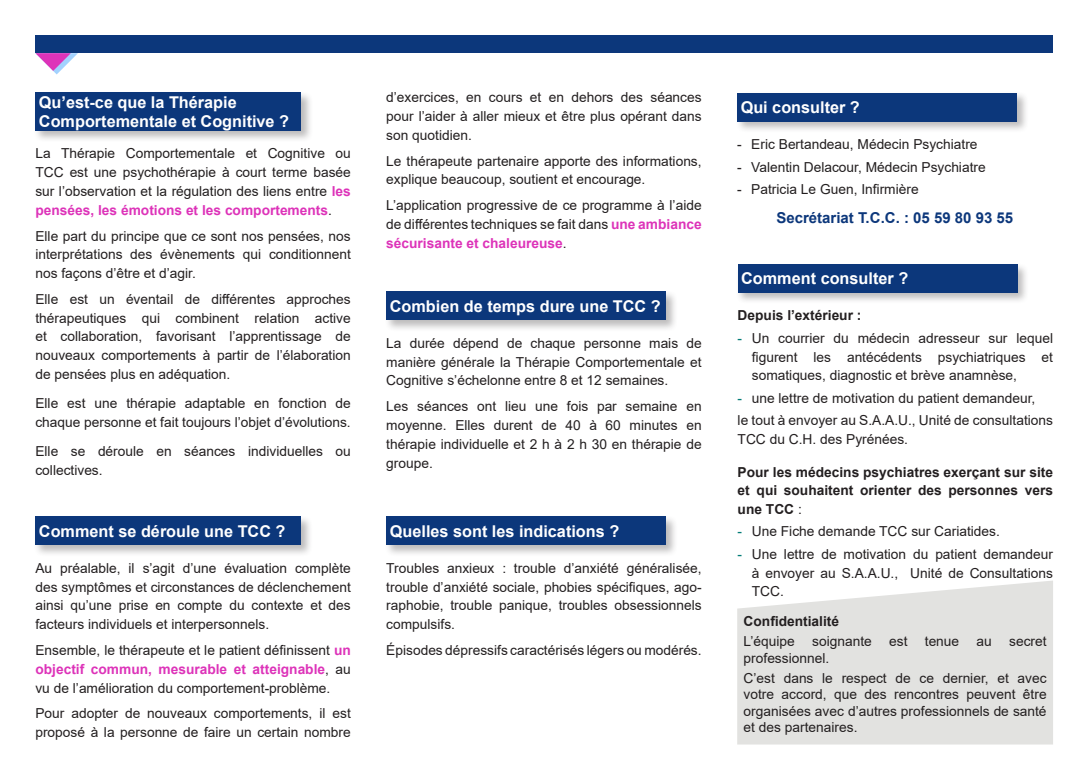
<style>
.page{position:relative;width:1088px;height:780px;background:#fff}
.page>*{position:absolute;margin:0;border:0;box-sizing:border-box;transform-origin:0 0}
.t1{font:700 16.25px/19.5px "Arial";color:#fff}
.t2{font:700 15px "Arial";color:#0c377b}
.t3{font:13.75px/18.8px "Arial";color:#231f20;text-align:justify}
.t4{font:700 13.75px/18.8px "Arial";color:#231f20;text-align:justify}
.s1{font-weight:700;color:#dd33b9}
.s2{color:#007b76}
.s3{font-weight:400}
</style>
<div class="page">
<div style="left:35px;top:35px;width:1017px;height:18px;background:#0c377b"></div>
<svg style="left:35px;top:53px;width:43px;height:21px"></svg>
<div style="left:34px;top:90px;width:279px;height:52px;background:#231f20;opacity:.3"></div>
<div style="left:35px;top:92px;width:266px;height:39px;background:#0c377b"></div>
<div style="left:34px;top:514px;width:279px;height:43px;background:#231f20;opacity:.3"></div>
<div style="left:35px;top:516px;width:266px;height:29px;background:#0c377b"></div>
<div style="left:384px;top:290px;width:294px;height:42px;background:#231f20;opacity:.3"></div>
<div style="left:386px;top:292px;width:280px;height:28px;background:#0c377b"></div>
<div style="left:384px;top:514px;width:294px;height:43px;background:#231f20;opacity:.3"></div>
<div style="left:386px;top:516px;width:280px;height:29px;background:#0c377b"></div>
<svg style="left:737px;top:580px;width:316px;height:164px;background:#e4e4e2"></svg>
<div style="left:735px;top:91px;width:294px;height:42px;background:#231f20;opacity:.3"></div>
<div style="left:737px;top:93px;width:280px;height:28px;background:#0c377b"></div>
<div style="left:736px;top:262px;width:293px;height:43px;background:#231f20;opacity:.3"></div>
<div style="left:738px;top:264px;width:279px;height:29px;background:#0c377b"></div>
<p class="t1" style="left:39px;top:92px;width:252px">Qu’est-ce que la Thérapie<br>Comportementale et Cognitive ?</p>
<p class="t3" style="left:35px;top:144px;width:317px">La Thérapie Comportementale et Cognitive ou TCC est une psychothérapie à court terme basée sur l’observation et la régulation des liens entre <span class="s1">les pensées, les émotions et les comportements</span>.</p>
<p class="t3" style="left:35px;top:226px;width:317px">Elle part du principe que ce sont nos pensées, nos interprétations des évènements qui conditionnent nos façons d’être et d’agir.</p>
<p class="t3" style="left:35px;top:289px;width:317px">Elle est un éventail de différentes approches thérapeutiques qui combinent relation active et collaboration, favorisant l’apprentissage de nouveaux comportements à partir de l’élaboration de pensées plus en adéquation.</p>
<p class="t3" style="left:35px;top:394px;width:317px">Elle est une thérapie adaptable en fonction de chaque personne et fait toujours l’objet d’évolutions.</p>
<p class="t3" style="left:35px;top:442px;width:317px">Elle se déroule en séances individuelles ou collectives.</p>
<p class="t1" style="left:39px;top:521px;width:248px">Comment se déroule une TCC ?</p>
<p class="t3" style="left:35px;top:558px;width:317px">Au préalable, il s’agit d’une évaluation complète des symptômes et circonstances de déclenchement ainsi qu’une prise en compte du contexte et des facteurs individuels et interpersonnels.</p>
<p class="t3" style="left:35px;top:640px;width:317px">Ensemble, le thérapeute et le patient définissent <span class="s1">un objectif commun, mesurable et atteignable</span>, au vu de l’amélioration du comportement-problème.</p>
<p class="t3" style="left:35px;top:704px;width:317px">Pour adopter de nouveaux comportements, il est proposé à la personne de faire un certain nombre</p>
<p class="t3" style="left:386px;top:88px;width:317px">d’exercices, en cours et en dehors des séances pour l’aider à aller mieux et être plus opérant dans son quotidien.</p>
<p class="t3" style="left:386px;top:151px;width:317px">Le thérapeute partenaire apporte des informations, explique beaucoup, soutient et encourage.</p>
<p class="t3" style="left:386px;top:196px;width:317px">L’application progressive de ce programme à l’aide de différentes techniques se fait dans <span class="s1">une ambiance sécurisante et chaleureuse</span>.</p>
<p class="t1" style="left:390px;top:296px;width:272px">Combien de temps dure une TCC ?</p>
<p class="t3" style="left:386px;top:333px;width:317px">La durée dépend de chaque personne mais de manière générale la Thérapie Comportementale et Cognitive s’échelonne entre 8 et 12 semaines.</p>
<p class="t3" style="left:386px;top:397px;width:317px">Les séances ont lieu une fois par semaine en moyenne. Elles durent de 40 à 60 minutes en thérapie individuelle et 2 h à 2 h 30 en thérapie de groupe.</p>
<p class="t1" style="left:390px;top:521px;width:231px">Quelles sont les indications ?</p>
<p class="t3" style="left:386px;top:558px;width:317px">Troubles anxieux : trouble d’anxiété généralisée, trouble d’anxiété sociale, phobies spécifiques, ago&shy;raphobie, trouble panique, troubles obsessionnels compulsifs.</p>
<p class="t3" style="left:386px;top:640px;width:317px">Épisodes dépressifs caractérisés légers ou modérés.</p>
<p class="t1" style="left:741px;top:98px;width:121px">Qui consulter ?</p>
<p class="t3" style="left:737px;top:135px;width:242px">- Eric Bertandeau, Médecin Psychiatre</p>
<p class="t3" style="left:737px;top:157px;width:250px">- Valentin Delacour, Médecin Psychiatre</p>
<p class="t3" style="left:737px;top:179px;width:183px">- Patricia Le Guen, Infirmière</p>
<p class="t2" style="left:776px;top:207px;width:238px">Secrétariat T.C.C. : 05 59 80 93 55</p>
<p class="t1" style="left:741px;top:269px;width:169px">Comment consulter ?</p>
<p class="t4" style="left:738px;top:306px;width:125px">Depuis l’extérieur :</p>
<p class="t3" style="left:752px;top:328px;width:303px;text-indent:-14px"><span class="s2">-</span> Un courrier du médecin adresseur sur lequel figurent les antécédents psychiatriques et somatiques, diagnostic et brève anamnèse,</p>
<p class="t3" style="left:738px;top:388px;width:299px"><span class="s2">-</span> une lettre de motivation du patient demandeur,</p>
<p class="t3" style="left:738px;top:410px;width:317px">le tout à envoyer au S.A.A.U., Unité de consultations<br>TCC du C.H. des Pyrénées.</p>
<p class="t4" style="left:738px;top:462px;width:317px">Pour les médecins psychiatres exerçant sur site et qui souhaitent orienter des personnes vers une TCC <span class="s3">:</span></p>
<p class="t3" style="left:738px;top:522px;width:264px"><span class="s2">-</span> Une Fiche demande TCC sur Cariatides.</p>
<p class="t3" style="left:752px;top:544px;width:303px;text-indent:-14px"><span class="s2">-</span> Une lettre de motivation du patient demandeur à envoyer au S.A.A.U., Unité de Consultations TCC.</p>
<p class="t4" style="left:744px;top:612px;width:97px">Confidentialité</p>
<p class="t3" style="left:744px;top:631px;width:53px">L’équipe</p>
<p class="t3" style="left:812px;top:631px;width:61px">soignante</p>
<p class="t3" style="left:889px;top:631px;width:20px">est</p>
<p class="t3" style="left:925px;top:631px;width:36px">tenue</p>
<p class="t3" style="left:976px;top:631px;width:17px">au</p>
<p class="t3" style="left:1009px;top:631px;width:39px">secret</p>
<p class="t3" style="left:744px;top:648px;width:87px">professionnel.</p>
<p class="t3" style="left:744px;top:669px;width:304px;line-height:16.5px">C’est dans le respect de ce dernier, et avec votre accord, que des rencontres peuvent être organisées avec d’autres professionnels de santé et des partenaires.</p>
</div>
